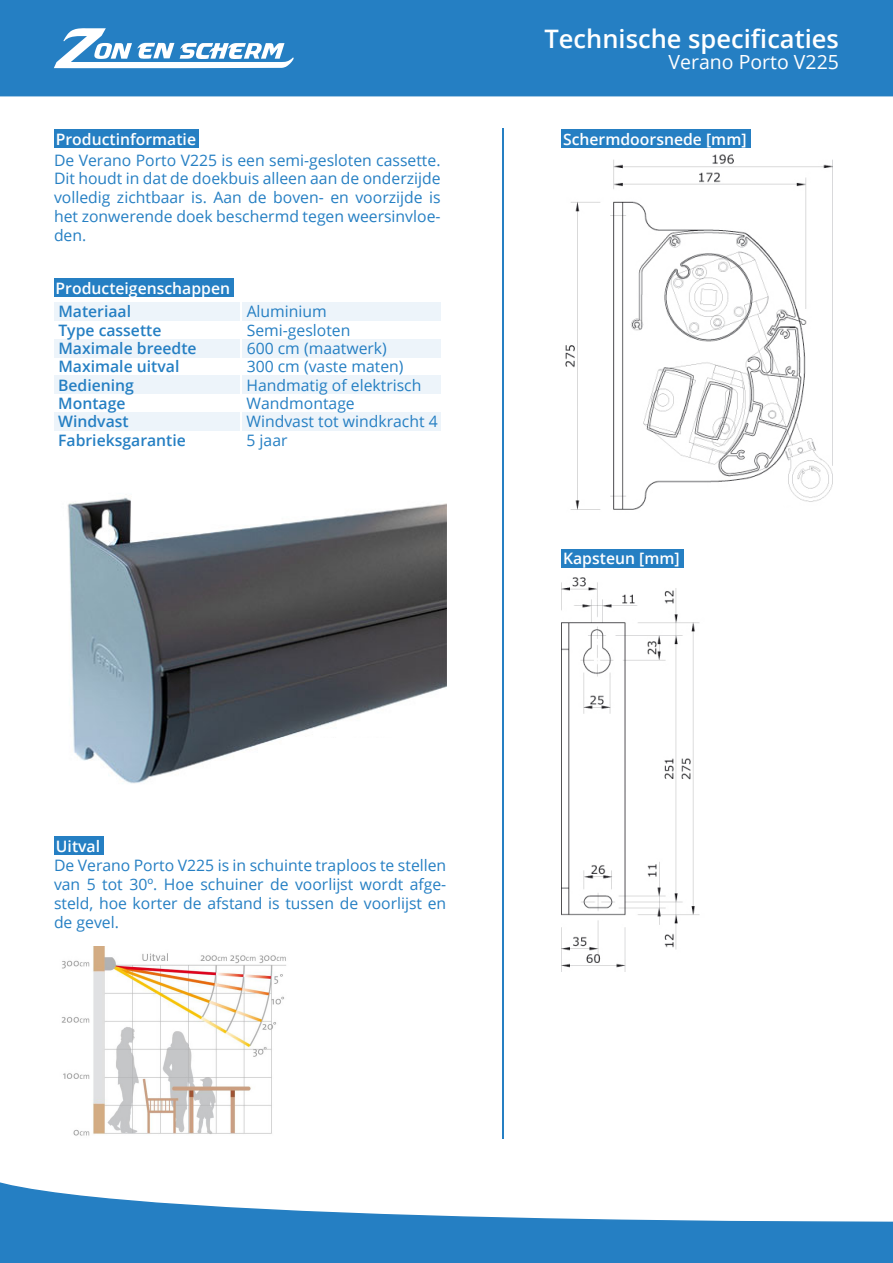
<style>
.page{position:relative;width:893px;height:1263px;background:#fff}
.page>*{position:absolute;margin:0;border:0;box-sizing:border-box;transform-origin:0 0}
.t1{font:600 25.5px "Open Sans";color:#fff}
.t2{font:19.5px "Open Sans";color:#fff}
.t3{font:15.75px/18.9px "Open Sans";color:#257fc3;text-align:justify}
.t4{font:600 15.75px "Open Sans";color:#257fc3}
.t5{font:600 15.75px "Open Sans";color:#fff}
</style>
<div class="page">
<div style="left:0;top:0;width:893px;height:96px;background:#257fc3"></div>
<svg style="left:54px;top:28px;width:240px;height:40px"></svg>
<svg style="left:0;top:1182px;width:893px;height:81px"></svg>
<div style="left:54px;top:302px;width:387px;height:19px;background:#edf4fa"></div>
<div style="left:54px;top:339px;width:387px;height:19px;background:#edf4fa"></div>
<div style="left:54px;top:375px;width:387px;height:19px;background:#edf4fa"></div>
<div style="left:54px;top:412px;width:387px;height:19px;background:#edf4fa"></div>
<hr style="left:240px;top:302px;width:2px;height:144px;background:#fff">
<div style="left:54px;top:279px;width:180px;height:18px;background:#257fc3"></div>
<div style="left:54px;top:130px;width:144px;height:18px;background:#257fc3"></div>
<hr style="left:502px;top:129px;width:2px;height:1010px;background:#257fc3">
<div style="left:561px;top:129px;width:189px;height:19px;background:#257fc3"></div>
<div style="left:561px;top:549px;width:123px;height:19px;background:#257fc3"></div>
<div style="left:54px;top:837px;width:50px;height:18px;background:#257fc3"></div>
<img style="left:67px;top:497px;width:380px;height:287px">
<div style="left:296px;top:738px;width:151px;height:58px;background:#fff"></div>
<img style="left:61px;top:946px;width:225px;height:190px">
<img style="left:565px;top:154px;width:268px;height:356px">
<img style="left:561px;top:577px;width:139px;height:394px">
<div style="left:661px;top:492px;width:122px;height:35px;background:#fff"></div>
<div style="left:750px;top:508px;width:107px;height:13px;background:#fff"></div>
<p class="t5" style="left:56px;top:128px;width:142px">Productinformatie</p>
<p class="t3" style="left:54px;top:150px;width:388px">De Verano Porto V225 is een semi-gesloten cassette.<br>Dit houdt in dat de doekbuis alleen aan de onderzijde volledig zichtbaar is. Aan de boven- en voorzijde is het zonwerende doek beschermd tegen weersinvloe&shy;den.</p>
<p class="t5" style="left:56px;top:277px;width:176px">Producteigenschappen</p>
<p class="t4" style="left:58px;top:301px;width:74px">Materiaal</p>
<p class="t4" style="left:58px;top:319px;width:105px">Type cassette</p>
<p class="t4" style="left:58px;top:338px;width:140px">Maximale breedte</p>
<p class="t4" style="left:58px;top:374px;width:77px">Bediening</p>
<p class="t3" style="left:247px;top:302px;width:82px">Aluminium</p>
<p class="t3" style="left:247px;top:320px;width:105px">Semi-gesloten</p>
<p class="t3" style="left:247px;top:338px;width:142px">600 cm (maatwerk)</p>
<p class="t3" style="left:246px;top:375px;width:176px">Handmatig of elektrisch</p>
<p class="t4" style="left:58px;top:356px;width:123px">Maximale uitval</p>
<p class="t3" style="left:247px;top:357px;width:158px">300 cm (vaste maten)</p>
<p class="t4" style="left:58px;top:393px;width:69px">Montage</p>
<p class="t3" style="left:246px;top:393px;width:110px">Wandmontage</p>
<p class="t4" style="left:58px;top:411px;width:72px">Windvast</p>
<p class="t3" style="left:246px;top:412px;width:193px">Windvast tot windkracht 4</p>
<p class="t4" style="left:58px;top:429px;width:129px">Fabrieksgarantie</p>
<p class="t3" style="left:246px;top:430px;width:43px">5 jaar</p>
<p class="t1" style="left:544px;top:21px;width:296px">Technische specificaties</p>
<p class="t2" style="left:668px;top:48px;width:172px">Verano Porto V225</p>
<p class="t5" style="left:563px;top:128px;width:185px">Schermdoorsnede [mm]</p>
<p class="t5" style="left:563px;top:548px;width:118px">Kapsteun [mm]</p>
<p class="t5" style="left:56px;top:835px;width:46px">Uitval</p>
<p class="t3" style="left:54px;top:856px;width:394px">De Verano Porto V225 is in schuinte traploos te stellen van 5 tot 30º. Hoe schuiner de voorlijst wordt afge&shy;steld, hoe korter de afstand is tussen de voorlijst en de gevel.</p>
</div>
